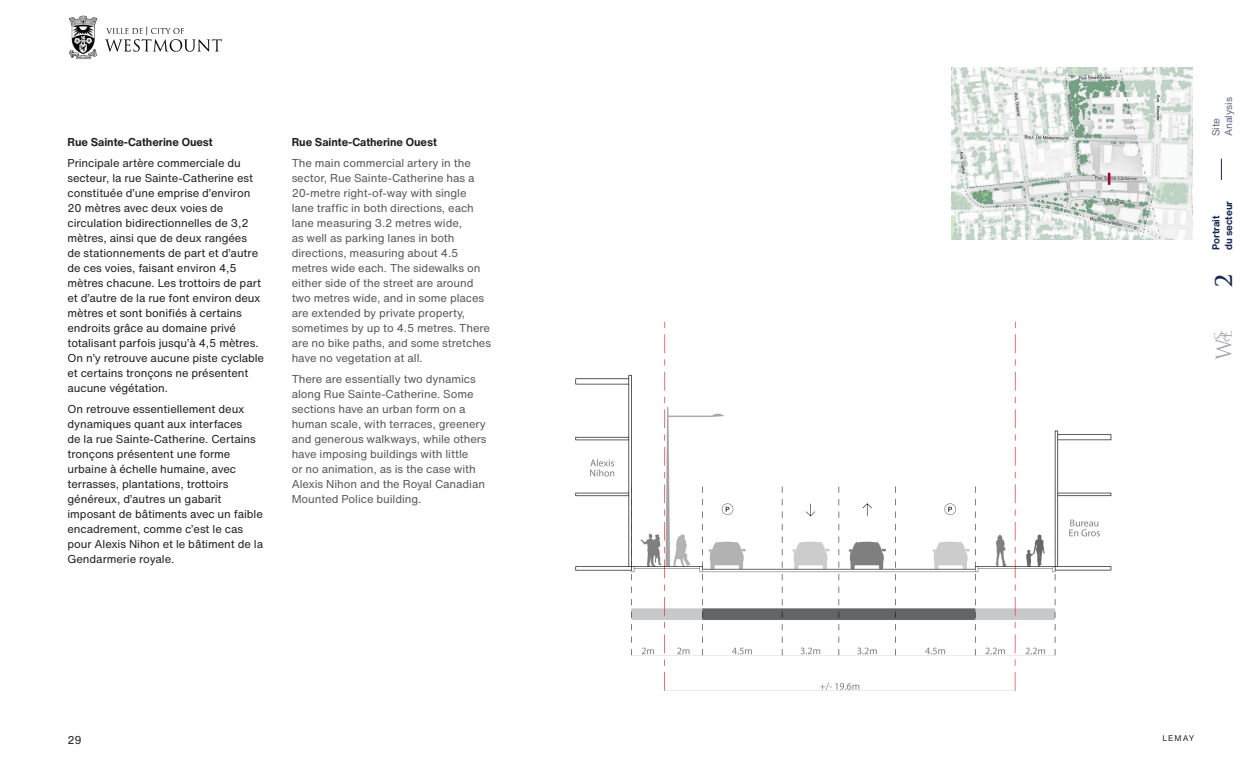
<style>
.page{position:relative;width:1260px;height:765px;background:#fff}
.page>*{position:absolute;margin:0;border:0;box-sizing:border-box;transform-origin:0 0}
.t1{font:600 22.5px "Trajan Pro 3";color:#172953}
._3__Texte_courant_FR{font:11.25px/15px "Helvetica Now Text";letter-spacing:-.005em;color:#231f20}
._3__Texte_courant_ENG{font:11.25px/15px "Helvetica Now Text";letter-spacing:-.005em;color:#57585a}
._3__Texte_courant_FR-2{font:700 11.25px "Helvetica Now Text";letter-spacing:-.005em;color:#231f20}
.t2{font:700 10px/12.5px "Helvetica Now Text";color:#172953}
.t3{font:10px/12.5px "Helvetica Now Text";color:#626483}
.t4{font:8.12px "Helvetica Now Text";letter-spacing:.12em;color:#231f20}
</style>
<div class="page">
<svg style="left:1214px;top:331px;width:18px;height:29px"></svg>
<img style="left:575px;top:239px;width:617px;height:452px">
<img style="left:951px;top:68px;width:241px;height:171px">
<svg style="left:1108px;top:173px;width:2px;height:12px"></svg>
<img style="left:69px;top:15px;width:153px;height:45px">
<svg style="left:1221px;top:159px;width:1px;height:21px"></svg>
<p class="_3__Texte_courant_FR-2" style="left:68px;top:134px;width:147px">Rue Sainte-Catherine Ouest</p>
<p class="_3__Texte_courant_FR" style="left:68px;top:155px;width:198px">Principale artère commerciale du secteur, la rue Sainte-Catherine est constituée d’une emprise d’environ 20 mètres avec deux voies de circulation bidirectionnelles de 3,2 mètres, ainsi que de deux rangées<br>de stationnements de part et d’autre de ces voies, faisant environ 4,5 mètres chacune. Les trottoirs de part et d’autre de la rue font environ deux mètres et sont bonifiés à certains endroits grâce au domaine privé totalisant parfois jusqu’à 4,5 mètres.<br>On n’y retrouve aucune piste cyclable et certains tronçons ne présentent aucune végétation.</p>
<p class="_3__Texte_courant_FR" style="left:68px;top:401px;width:197px">On retrouve essentiellement deux dynamiques quant aux interfaces<br>de la rue Sainte-Catherine. Certains tronçons présentent une forme urbaine à échelle humaine, avec terrasses, plantations, trottoirs généreux, d’autres un gabarit imposant de bâtiments avec un faible encadrement, comme c’est le cas pour Alexis Nihon et le bâtiment de la<br>Gendarmerie royale.</p>
<p class="_3__Texte_courant_FR-2" style="left:292px;top:134px;width:147px">Rue Sainte-Catherine Ouest</p>
<p class="_3__Texte_courant_ENG" style="left:292px;top:155px;width:201px">The main commercial artery in the sector, Rue Sainte-Catherine has a 20-metre right-of-way with single lane traffic in both directions, each lane measuring 3.2 metres wide,<br>as well as parking lanes in both directions, measuring about 4.5 metres wide each. The sidewalks on either side of the street are around two metres wide, and in some places are extended by private property, sometimes by up to 4.5 metres. There are no bike paths, and some stretches have no vegetation at all.</p>
<p class="_3__Texte_courant_ENG" style="left:292px;top:371px;width:196px">There are essentially two dynamics along Rue Sainte-Catherine. Some sections have an urban form on a human scale, with terraces, greenery and generous walkways, while others have imposing buildings with little<br>or no animation, as is the case with Alexis Nihon and the Royal Canadian Mounted Police building.</p>
<p class="t3" style="left:1209px;top:136px;width:41px;rotate:-90deg">Site<br>Analysis</p>
<p class="t2" style="left:1209px;top:250px;width:51px;rotate:-90deg">Portrait<br>du secteur</p>
<h1 class="t1" style="left:1208px;top:287px;width:14px;rotate:-90deg">2</h1>
<p class="_3__Texte_courant_FR" style="left:68px;top:732px;width:16px">29</p>
<p class="t4" style="left:1162px;top:732px;width:33px">LEMAY</p>
</div>
